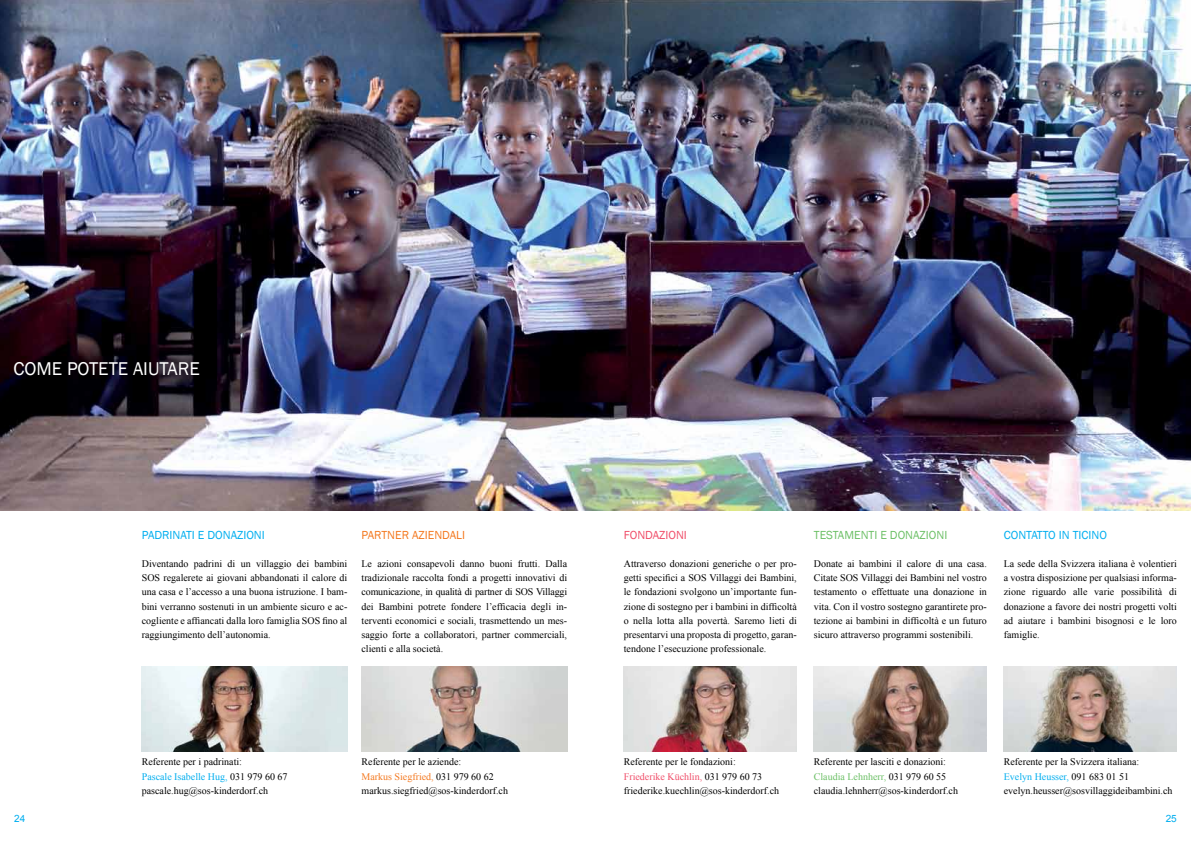
<style>
.page{position:relative;width:1191px;height:842px;background:#fff}
.page>*{position:absolute;margin:0;border:0;box-sizing:border-box;transform-origin:0 0}
.t1{font:19px "Franklin Gothic";color:#fff}
.t2{font:12px "Franklin Gothic";color:#00aeef}
.t3{font:12px "Franklin Gothic";color:#6dc067}
.t4{font:12px "Franklin Gothic";color:#f47920}
.t5{font:12px "Franklin Gothic";color:#f04e69}
.t6{font:10px/14.2px "Times New Roman";color:#000;text-align:justify}
.t7{font:10px "Arial";color:#00aeef}
.s1{color:#00aeef}
.s2{color:#f47920}
.s3{color:#f04e69}
.s4{color:#6dc067}
</style>
<div class="page">
<img style="left:0;top:0;width:1191px;height:510px">
<img style="left:361px;top:666px;width:206px;height:85px">
<img style="left:624px;top:666px;width:173px;height:85px">
<img style="left:814px;top:666px;width:172px;height:85px">
<img style="left:142px;top:666px;width:205px;height:85px">
<img style="left:1003px;top:666px;width:173px;height:85px">
<h1 class="t1" style="left:13px;top:357px;width:188px">COME POTETE AIUTARE</h1>
<p class="t2" style="left:142px;top:527px;width:125px">PADRINATI E DONAZIONI</p>
<p class="t6" style="left:142px;top:556px;width:207px">Diventando padrini di un villaggio dei bambini SOS regalerete ai giovani abbandonati il calore di una casa e l’accesso a una buona istruzione. I bam&shy;bini verranno sostenuti in un ambiente sicuro e ac&shy;cogliente e affiancati dalla loro famiglia SOS fino al raggiungimento dell’autonomia.</p>
<p class="t4" style="left:361px;top:527px;width:105px">PARTNER AZIENDALI</p>
<p class="t6" style="left:361px;top:556px;width:207px">Le azioni consapevoli danno buoni frutti. Dalla tradizionale raccolta fondi a progetti innovativi di comunicazione, in qualità di partner di SOS Villaggi dei Bambini potrete fondere l’efficacia degli in&shy;terventi economici e sociali, trasmettendo un mes&shy;saggio forte a collaboratori, partner commerciali, clienti e alla società.</p>
<p class="t6" style="left:142px;top:755px;width:147px;text-align:left">Referente per i padrinati:<br><span class="s1">Pascale Isabelle Hug,</span> 031 979 60 67 pascale.hug@sos-kinderdorf.ch</p>
<p class="t6" style="left:361px;top:755px;width:148px;text-align:left">Referente per le aziende:<br><span class="s2">Markus Siegfried,</span> 031 979 60 62 markus.siegfried@sos-kinderdorf.ch</p>
<p class="t5" style="left:624px;top:527px;width:65px">FONDAZIONI</p>
<p class="t6" style="left:624px;top:556px;width:174px">Attraverso donazioni generiche o per pro&shy;getti specifici a SOS Villaggi dei Bambini, le fondazioni svolgono un’importante fun&shy;zione di sostegno per i bambini in difficoltà o nella lotta alla povertà. Saremo lieti di presentarvi una proposta di progetto, garan&shy;tendone l’esecuzione professionale.</p>
<p class="t3" style="left:814px;top:527px;width:135px">TESTAMENTI E DONAZIONI</p>
<p class="t6" style="left:814px;top:556px;width:174px">Donate ai bambini il calore di una casa.<br>Citate SOS Villaggi dei Bambini nel vostro testamento o effettuate una donazione in vita. Con il vostro sostegno garantirete pro&shy;tezione ai bambini in difficoltà e un futuro sicuro attraverso programmi sostenibili.</p>
<p class="t2" style="left:1003px;top:527px;width:105px">CONTATTO IN TICINO</p>
<p class="t6" style="left:1003px;top:556px;width:174px">La sede della Svizzera italiana è volentieri a vostra disposizione per qualsiasi informa&shy;zione riguardo alle varie possibilità di donazione a favore dei nostri progetti volti ad aiutare i bambini bisognosi e le loro famiglie.</p>
<p class="t6" style="left:624px;top:755px;width:157px;text-align:left">Referente per le fondazioni:<br><span class="s3">Friederike Küchlin,</span> 031 979 60 73 friederike.kuechlin@sos-kinderdorf.ch</p>
<p class="t6" style="left:814px;top:755px;width:146px;text-align:left">Referente per lasciti e donazioni:<br><span class="s4">Claudia Lehnherr,</span> 031 979 60 55 claudia.lehnherr@sos-kinderdorf.ch</p>
<p class="t6" style="left:1003px;top:755px;width:170px;text-align:left">Referente per la Svizzera italiana:<br><span class="s1">Evelyn Heusser,</span> 091 683 01 51 evelyn.heusser@sosvillaggideibambini.ch</p>
<p class="t7" style="left:14px;top:812px;width:13px">24</p>
<p class="t7" style="left:1165px;top:812px;width:13px">25</p>
</div>
